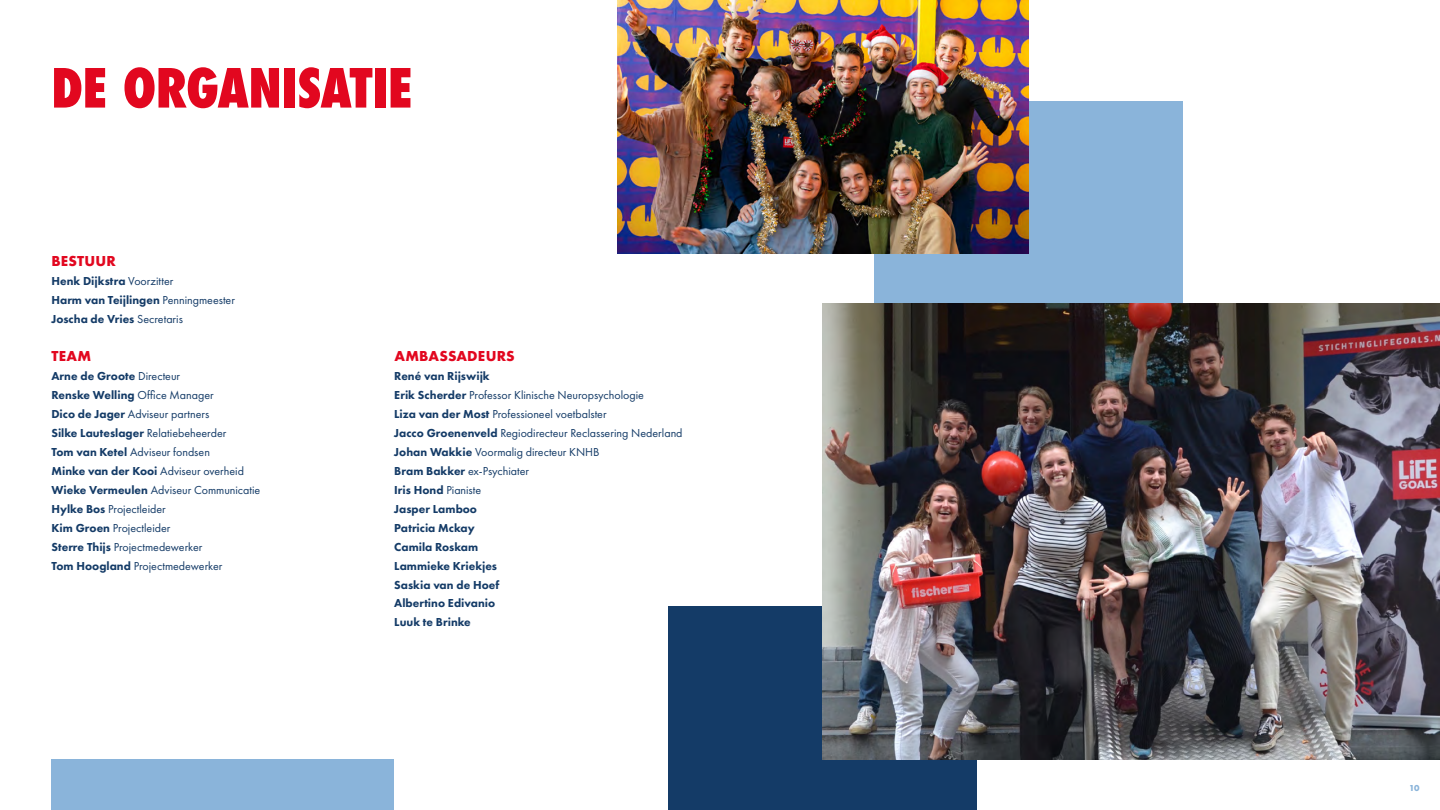
<style>
.page{position:relative;width:1440px;height:810px;background:#fff}
.page>*{position:absolute;margin:0;border:0;box-sizing:border-box;transform-origin:0 0}
.t1{font:800 condensed 52.5px "Futura";letter-spacing:-.01em;color:#e2071f}
.t2{font:700 15px "Futura PT";letter-spacing:.015em;color:#e2071f}
.t3{font:800 12px/19px "Futura PT";color:#143b67}
.t4{font:12px/19px "Futura PT";color:#143b67}
.t5{font:700 9px "Futura PT";color:#8ab4da}
.s1{font-weight:400}
.s2{font-weight:800}
</style>
<div class="page">
<div style="left:51px;top:759px;width:343px;height:51px;background:#8ab4da"></div>
<div style="left:874px;top:101px;width:309px;height:253px;background:#8ab4da"></div>
<div style="left:669px;top:606px;width:308px;height:204px;background:#143b67"></div>
<img style="left:823px;top:304px;width:617px;height:455px">
<img style="left:617px;top:0;width:412px;height:253px">
<h1 class="t1" style="left:51px;top:52px;width:362px">DE ORGANISATIE</h1>
<p class="t2" style="left:52px;top:251px;width:66px">BESTUUR</p>
<p class="t3" style="left:51px;top:271px;width:185px">Henk Dijkstra <span class="s1">Voorzitter<br></span>Harm van Teijlingen <span class="s1">Penningmeester<br></span>Joscha de Vries <span class="s1">Secretaris</span></p>
<p class="t2" style="left:52px;top:346px;width:41px">TEAM</p>
<p class="t4" style="left:51px;top:366px;width:210px"><span class="s2">Arne de Groote</span> Directeur<br><span class="s2">Renske Welling</span> Office Manager<br><span class="s2">Dico de Jager</span> Adviseur partners<br><span class="s2">Silke Lauteslager</span> Relatiebeheerder<br><span class="s2">Tom van Ketel</span> Adviseur fondsen<br><span class="s2">Minke van der Kooi</span> Adviseur overheid<br><span class="s2">Wieke Vermeulen</span> Adviseur Communicatie<br><span class="s2">Hylke Bos</span> Projectleider<br><span class="s2">Kim Groen</span> Projectleider<br><span class="s2">Sterre Thijs</span> Projectmedewerker<br><span class="s2">Tom Hoogland</span> Projectmedewerker</p>
<p class="t2" style="left:394px;top:346px;width:122px">AMBASSADEURS</p>
<p class="t3" style="left:394px;top:366px;width:290px">René van Rijswijk<br>Erik Scherder <span class="s1">Professor Klinische Neuropsychologie<br></span>Liza van der Most <span class="s1">Professioneel voetbalster<br></span>Jacco Groenenveld <span class="s1">Regiodirecteur Reclassering Nederland<br></span>Johan Wakkie <span class="s1">Voormalig directeur KNHB<br></span>Bram Bakker <span class="s1">ex-Psychiater<br></span>Iris Hond <span class="s1">Pianiste<br></span>Jasper Lamboo<br>Patricia Mckay<br>Camila Roskam<br>Lammieke Kriekjes<br>Saskia van de Hoef<br>Albertino Edivanio<br>Luuk te Brinke</p>
<p class="t5" style="left:1409px;top:782px;width:12px">10</p>
</div>
